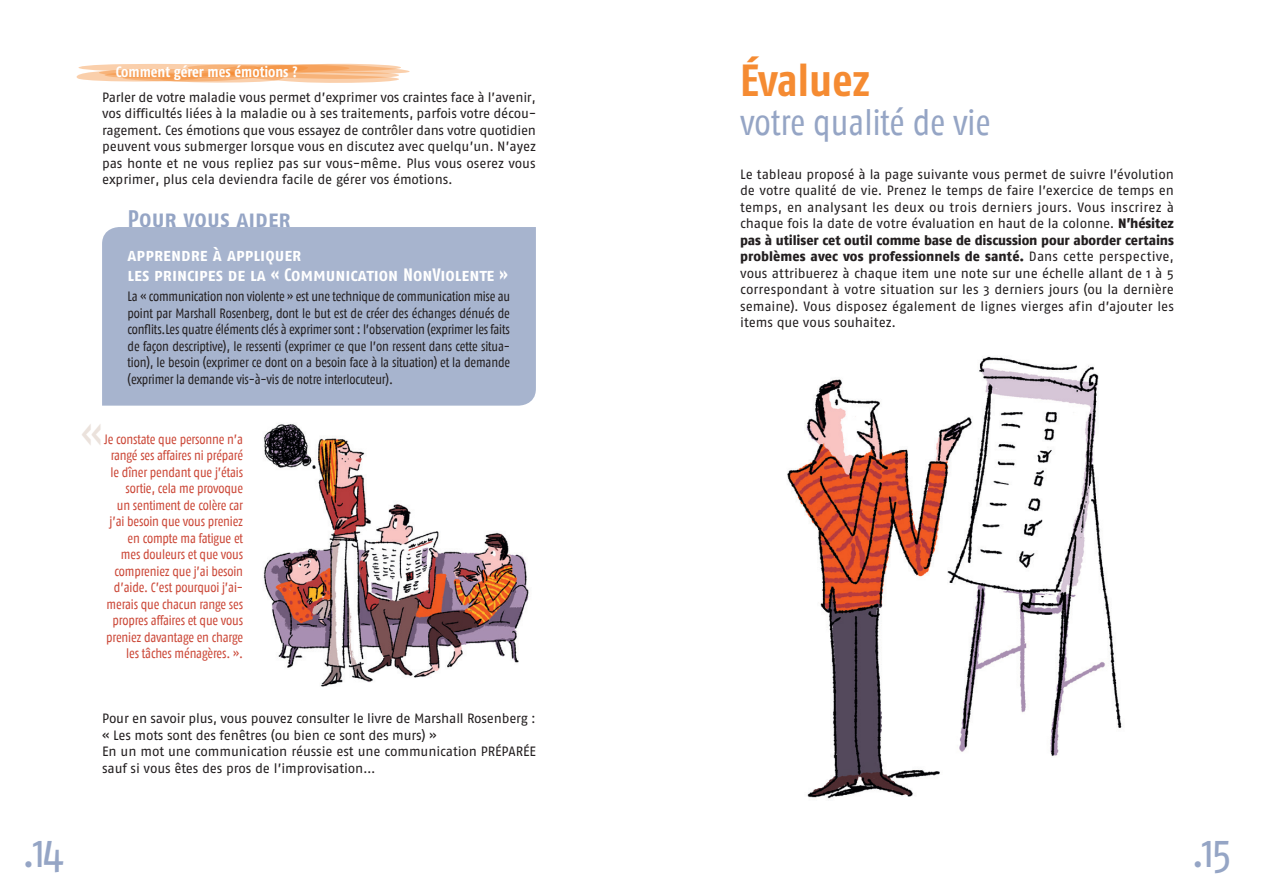
<style>
.page{position:relative;width:1276px;height:893px;background:#fff}
.page>*{position:absolute;margin:0;border:0;box-sizing:border-box;transform-origin:0 0}
.t1{font:48.75px "Fago Co";color:#ebe2dc}
.t2{font:46.5px "Fago Co Caps";color:#95a5c5}
.t3{font:700 45px "Fago Co";color:#f58b32}
.t4{font:36px "Fago Co";letter-spacing:-.005em;color:#95a5c5}
.t5{font:24px "Fago Co Bold Caps";color:#95a5c5}
.t6{font:18px/19.5px "Fago Co Bold Caps";letter-spacing:-.005em;color:#fff}
.t7{font:700 15px "Fago Co";color:#fff}
.t8{font:13.5px/16.5px "Fago No";letter-spacing:-.01em;color:#231f20;text-align:justify}
.t9{font:13.5px/16.5px "Fago Co";letter-spacing:-.01em;color:#231f20;text-align:justify}
.t10{font:13.5px/16.5px "Fago Co";letter-spacing:-.01em;color:#cb4737;text-align:right}
.s1{font-weight:800}
</style>
<div class="page">
<svg style="left:76px;top:63px;width:334px;height:20px;background:#f8c295"></svg>
<img style="left:787px;top:356px;width:335px;height:443px">
<img style="left:263px;top:424px;width:266px;height:263px">
<div style="left:102px;top:227px;width:434px;height:179px;background:#a7b4ce"></div>
<p class="t7" style="left:116px;top:63px;width:183px">Comment gérer mes émotions ?</p>
<p class="t8" style="left:102px;top:89px;width:436px">Parler de votre maladie vous permet d’exprimer vos craintes face à l’avenir, vos difficultés liées à la maladie ou à ses traitements, parfois votre décou&shy;ragement. Ces émotions que vous essayez de contrôler dans votre quotidien peuvent vous submerger lorsque vous en discutez avec quelqu’un. N’ayez pas honte et ne vous repliez pas sur vous-même. Plus vous oserez vous exprimer, plus cela deviendra facile de gérer vos émotions.</p>
<h3 class="t5" style="left:128px;top:205px;width:165px">Pour vous aider</h3>
<h3 class="t6" style="left:128px;top:245px;width:382px">apprendre à appliquer<br>les principes de la « Communication NonViolente »</h3>
<p class="t9" style="left:128px;top:288px;width:384px">La « communication non violente » est une technique de communication mise au point par Marshall Rosenberg, dont le but est de créer des échanges dénués de conflits.Les quatre éléments clés à exprimer sont : l’observation (exprimer les faits de façon descriptive), le ressenti (exprimer ce que l’on ressent dans cette situa&shy;tion), le besoin (exprimer ce dont on a besoin face à la situation) et la demande (exprimer la demande vis-à-vis de notre interlocuteur).</p>
<h1 class="t1" style="left:80px;top:407px;width:24px">«</h1>
<p class="t10" style="left:104px;top:430px;width:140px">Je constate que personne n’a rangé ses affaires ni préparé le dîner pendant que j’étais sortie, cela me provoque<br>un sentiment de colère car j’ai besoin que vous preniez en compte ma fatigue et<br>mes douleurs et que vous compreniez que j’ai besoin d’aide. C’est pourquoi j’ai&shy;merais que chacun range ses propres affaires et que vous preniez davantage en charge les tâches ménagères. ».</p>
<p class="t8" style="left:102px;top:710px;width:435px;text-align:left">Pour en savoir plus, vous pouvez consulter le livre de Marshall Rosenberg : « Les mots sont des fenêtres (ou bien ce sont des murs) »<br>En un mot une communication réussie est une communication PRÉPARÉE sauf si vous êtes des pros de l’improvisation…</p>
<h3 class="t3" style="left:740px;top:54px;width:132px">Évaluez</h3>
<h3 class="t4" style="left:740px;top:102px;width:252px">votre qualité de vie</h3>
<p class="t8" style="left:740px;top:166px;width:435px">Le tableau proposé à la page suivante vous permet de suivre l’évolution de votre qualité de vie. Prenez le temps de faire l’exercice de temps en temps, en analysant les deux ou trois derniers jours. Vous inscrirez à chaque fois la date de votre évaluation en haut de la colonne. <span class="s1">N’hésitez pas à utiliser cet outil comme base de discussion pour aborder certains problèmes avec vos professionnels de santé.</span> Dans cette perspective, vous attribuerez à chaque item une note sur une échelle allant de 1 à 5 correspondant à votre situation sur les 3 derniers jours (ou la dernière semaine). Vous disposez également de lignes vierges afin d’ajouter les items que vous souhaitez.</p>
<h2 class="t2" style="left:22px;top:824px;width:44px">.14</h2>
<h2 class="t2" style="left:1191px;top:824px;width:42px">.15</h2>
</div>
